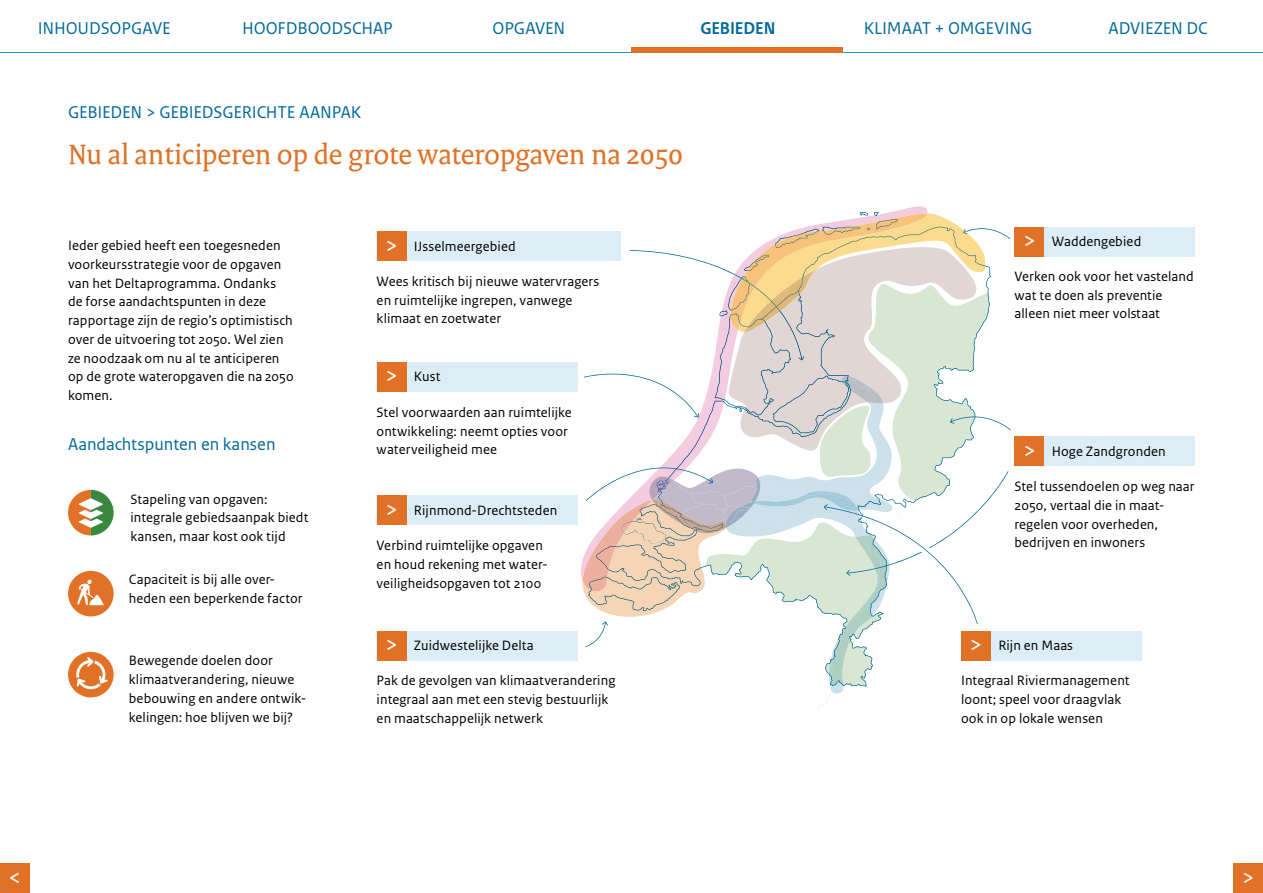
<style>
.page{position:relative;width:1263px;height:893px;background:#fff}
.page>*{position:absolute;margin:0;border:0;box-sizing:border-box;transform-origin:0 0}
.t1{font:30px "Rijksoverheid Serif";letter-spacing:-.005em;color:#e07126}
.t2{font:24px "Rijksoverheid Sans Text";color:#fff}
.t3{font:18px "Rijksoverheid Sans Text";letter-spacing:-.005em;color:#01699b}
.t4{font:700 18px "Rijksoverheid Sans Heading";letter-spacing:-.005em;color:#01699b}
.t5{font:14.25px/18.8px "Rijksoverheid Sans Text";letter-spacing:.005em;color:#000}
.s1{font-size:24px;color:#fff}
</style>
<div class="page">
<div style="left:0;top:863px;width:30px;height:30px;background:#e07126"></div>
<div style="left:1233px;top:863px;width:30px;height:30px;background:#e07126"></div>
<div style="left:1014px;top:227px;width:181px;height:30px;background:#ddedf5"></div>
<div style="left:1014px;top:227px;width:30px;height:30px;background:#e07126"></div>
<div style="left:377px;top:631px;width:201px;height:29px;background:#ddedf5"></div>
<div style="left:377px;top:631px;width:29px;height:29px;background:#e07126"></div>
<div style="left:377px;top:231px;width:244px;height:30px;background:#ddedf5"></div>
<div style="left:377px;top:231px;width:29px;height:30px;background:#e07126"></div>
<div style="left:1014px;top:436px;width:181px;height:30px;background:#ddedf5"></div>
<div style="left:1014px;top:436px;width:30px;height:30px;background:#e07126"></div>
<div style="left:961px;top:631px;width:181px;height:29px;background:#ddedf5"></div>
<div style="left:377px;top:496px;width:201px;height:29px;background:#ddedf5"></div>
<div style="left:377px;top:496px;width:29px;height:29px;background:#e07126"></div>
<div style="left:377px;top:362px;width:201px;height:30px;background:#ddedf5"></div>
<div style="left:377px;top:362px;width:29px;height:30px;background:#e07126"></div>
<div style="left:68px;top:571px;width:46px;height:45px;background:#e07126;border-radius:50%"></div>
<div style="left:68px;top:652px;width:46px;height:45px;background:#e07126;border-radius:50%"></div>
<svg style="left:68px;top:490px;width:46px;height:45px"></svg>
<svg style="left:77px;top:579px;width:27px;height:26px"></svg>
<svg style="left:76px;top:657px;width:32px;height:32px"></svg>
<svg style="left:582px;top:206px;width:429px;height:504px"></svg>
<hr style="left:0;top:52px;width:1263px;height:1px;background:#1c9cd8">
<div style="left:631px;top:47px;width:212px;height:6px;background:#e07126"></div>
<img style="left:621px;top:518px;width:71px;height:26px">
<p class="t3" style="left:38px;top:18px;width:135px">INHOUDSOPGAVE</p>
<p class="t3" style="left:242px;top:18px;width:152px">HOOFDBOODSCHAP</p>
<p class="t3" style="left:492px;top:18px;width:74px">OPGAVEN</p>
<p class="t4" style="left:700px;top:18px;width:77px">GEBIEDEN</p>
<p class="t3" style="left:864px;top:18px;width:170px">KLIMAAT + OMGEVING</p>
<p class="t3" style="left:1108px;top:18px;width:101px">ADVIEZEN DC</p>
<p class="t3" style="left:68px;top:102px;width:295px">GEBIEDEN &gt; GEBIEDSGERICHTE AANPAK</p>
<h1 class="t1" style="left:68px;top:136px;width:617px">Nu al anticiperen op de grote wateropgaven na 2050</h1>
<p class="t5" style="left:68px;top:236px;width:227px">Ieder gebied heeft een toegesneden voorkeursstrategie voor de opgaven van het Deltaprogramma. Ondanks de forse aandachtspunten in deze rapportage zijn de regio’s optimistisch over de uitvoering tot 2050. Wel zien ze noodzaak om nu al te anticiperen op de grote wateropgaven die na 2050 komen.</p>
<p class="t3" style="left:68px;top:433px;width:209px">Aandachtspunten en kansen</p>
<p class="t5" style="left:130px;top:490px;width:180px">Stapeling van opgaven: integrale gebiedsaanpak biedt kansen, maar kost ook tijd</p>
<p class="t5" style="left:129px;top:571px;width:175px">Capaciteit is bij alle over&shy;heden een beperkende factor</p>
<p class="t5" style="left:129px;top:652px;width:179px">Bewegende doelen door klimaatverandering, nieuwe bebouwing en andere ontwik&shy;kelingen: hoe blijven we bij?</p>
<p class="t5" style="left:385px;top:237px;width:132px"><span class="s1">&gt;</span> IJsselmeergebied</p>
<p class="t5" style="left:377px;top:272px;width:224px">Wees kritisch bij nieuwe watervragers en ruimtelijke ingrepen, vanwege klimaat en zoetwater</p>
<p class="t5" style="left:385px;top:368px;width:57px"><span class="s1">&gt;</span> Kust</p>
<p class="t5" style="left:377px;top:403px;width:197px">Stel voorwaarden aan ruimtelijke ontwikkeling: neemt opties voor waterveiligheid mee</p>
<p class="t5" style="left:385px;top:501px;width:174px"><span class="s1">&gt;</span> Rijnmond-Drechtsteden</p>
<p class="t5" style="left:377px;top:537px;width:173px">Verbind ruimtelijke opgaven en houd rekening met water&shy;veiligheidsopgaven tot 2100</p>
<p class="t5" style="left:385px;top:636px;width:150px"><span class="s1">&gt;</span> Zuidwestelijke Delta</p>
<p class="t5" style="left:377px;top:672px;width:240px">Pak de gevolgen van klimaatverandering integraal aan met een stevig bestuurlijk en maatschappelijk netwerk</p>
<p class="t5" style="left:1023px;top:233px;width:120px"><span class="s1">&gt;</span> Waddengebied</p>
<p class="t5" style="left:1014px;top:267px;width:181px">Verken ook voor het vasteland wat te doen als preventie alleen niet meer volstaat</p>
<p class="t5" style="left:1023px;top:442px;width:144px"><span class="s1">&gt;</span> Hoge Zandgronden</p>
<p class="t5" style="left:1014px;top:477px;width:182px">Stel tussendoelen op weg naar<br>2050, vertaal die in maat&shy;regelen voor overheden, bedrijven en inwoners</p>
<p class="t5" style="left:969px;top:636px;width:105px"><span class="s1">&gt;</span> Rijn en Maas</p>
<p class="t5" style="left:961px;top:672px;width:170px">Integraal Riviermanagement loont; speel voor draagvlak ook in op lokale wensen</p>
<h2 class="t2" style="left:9px;top:863px;width:14px">&lt;</h2>
<h2 class="t2" style="left:1242px;top:863px;width:14px">&gt;</h2>
</div>
